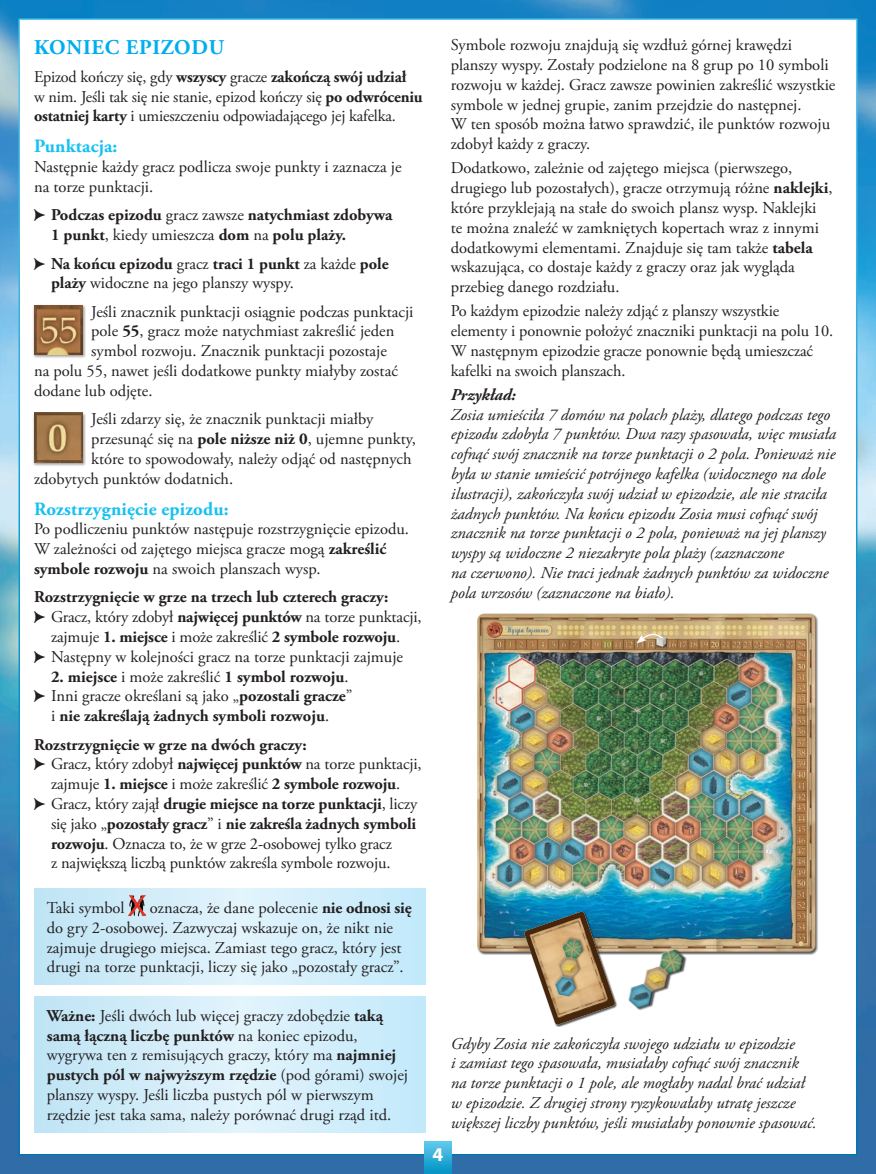
<style>
.page{position:relative;width:876px;height:1174px;background:#fff}
.page>*{position:absolute;margin:0;border:0;box-sizing:border-box;transform-origin:0 0}
.Heading_1{font:700 21px "Adobe Garamond Pro";letter-spacing:.04em;color:#00aeef}
.Page_numbers{font:700 19.5px "Myriad Pro";color:#fff}
.Heading_2{font:700 18.75px "Adobe Garamond Pro";letter-spacing:.01em;color:#15c0f2}
.Body{font:16.5px/19.8px "Adobe Garamond Pro";color:#231f20}
.Body_Example{font:italic 16.5px/19.8px "Adobe Garamond Pro";color:#231f20}
.Heading_3{font:700 16.5px/19.8px "Adobe Garamond Pro";color:#231f20}
.Heading_3-2{font:italic 700 16.5px "Adobe Garamond Pro";color:#231f20}
.s1{font-weight:700}
.s2{font-family:"Pointers";font-weight:400}
.s3{font-weight:400}
.s4{font-family:"Pointers"}
</style>
<div class="page">
<img style="left:0;top:0;width:876px;height:1174px">
<div style="left:19px;top:19px;width:838px;height:1136px;background:#fff;border:3px solid #fff"></div>
<svg style="left:424px;top:1141px;width:27px;height:33px"></svg>
<svg style="left:34px;top:888px;width:391px;height:96px;background:#d1ecf9"></svg>
<img style="left:129px;top:894px;width:17px;height:22px">
<svg style="left:34px;top:996px;width:391px;height:136px;background:#d1ecf9"></svg>
<img style="left:477px;top:614px;width:338px;height:337px">
<svg style="left:636px;top:629px;width:27px;height:14px"></svg>
<div style="left:524px;top:911px;width:93px;height:116px;background:#231f20;opacity:.75"></div>
<img style="left:524px;top:911px;width:91px;height:114px">
<img style="left:616px;top:936px;width:81px;height:84px">
<img style="left:622px;top:942px;width:70px;height:73px">
<div style="left:32px;top:304px;width:54px;height:55px;background:#231f20;opacity:.45"></div>
<img style="left:34px;top:305px;width:49px;height:50px">
<div style="left:32px;top:412px;width:54px;height:54px;background:#231f20;opacity:.45"></div>
<img style="left:34px;top:413px;width:49px;height:49px">
<p class="Heading_1" style="left:34px;top:35px;width:192px">KONIEC EPIZODU</p>
<p class="Body" style="left:34px;top:67px;width:390px">Epizod kończy się, gdy <span class="s1">wszyscy</span> gracze <span class="s1">zakończą swój udział<br></span>w nim. Jeśli tak się nie stanie, epizod kończy się <span class="s1">po odwróceniu ostatniej karty</span> i umieszczeniu odpowiadającego jej kafelka.</p>
<p class="Heading_2" style="left:34px;top:136px;width:85px">Punktacja:</p>
<p class="Body" style="left:34px;top:158px;width:369px">Następnie każdy gracz podlicza swoje punkty i zaznacza je na torze punktacji.</p>
<p class="Heading_3" style="left:51px;top:205px;width:343px;text-indent:-17px"><span class="s2">C</span> Podczas epizodu <span class="s3">gracz zawsze</span> natychmiast zdobywa<br>1 punkt<span class="s3">, kiedy umieszcza</span> dom <span class="s3">na</span> polu plaży.</p>
<p class="Body" style="left:51px;top:254px;width:339px;text-indent:-17px"><span class="s4">C</span> <span class="s1">Na końcu epizodu</span> gracz <span class="s1">traci 1 punkt</span> za każde <span class="s1">pole plaży</span> widoczne na jego planszy wyspy.</p>
<p class="Body" style="left:91px;top:302px;width:324px">Jeśli znacznik punktacji osiągnie podczas punktacji</p>
<p class="Body" style="left:91px;top:322px;width:305px">pole <span class="s1">55</span>, gracz może natychmiast zakreślić jeden</p>
<p class="Body" style="left:91px;top:342px;width:297px">symbol rozwoju. Znacznik punktacji pozostaje</p>
<p class="Body" style="left:34px;top:361px;width:365px">na polu 55, nawet jeśli dodatkowe punkty miałyby zostać</p>
<p class="Body" style="left:34px;top:381px;width:120px">dodane lub odjęte.</p>
<p class="Body" style="left:91px;top:409px;width:284px">Jeśli zdarzy się, że znacznik punktacji miałby</p>
<p class="Body" style="left:91px;top:429px;width:326px">przesunąć się na <span class="s1">pole niższe niż 0</span>, ujemne punkty,</p>
<p class="Body" style="left:91px;top:449px;width:322px">które to spowodowały, należy odjąć od następnych</p>
<p class="Body" style="left:34px;top:469px;width:201px">zdobytych punktów dodatnich.</p>
<p class="Heading_2" style="left:34px;top:498px;width:196px">Rozstrzygnięcie epizodu:</p>
<p class="Body" style="left:34px;top:520px;width:376px">Po podliczeniu punktów następuje rozstrzygnięcie epizodu.<br>W zależności od zajętego miejsca gracze mogą <span class="s1">zakreślić symbole rozwoju</span> na swoich planszach wysp.</p>
<p class="Heading_3" style="left:34px;top:587px;width:356px">Rozstrzygnięcie w grze na trzech lub czterech graczy:</p>
<p class="Body" style="left:34px;top:607px;width:389px;text-align:center"><span class="s4">C</span> Gracz, który zdobył <span class="s1">najwięcej punktów</span> na torze punktacji, zajmuje <span class="s1">1. miejsce</span> i może zakreślić <span class="s1">2 symbole rozwoju</span>.</p>
<p class="Body" style="left:34px;top:647px;width:371px"><span class="s4">C</span> Następny w kolejności gracz na torze punktacji zajmuje</p>
<p class="Heading_3" style="left:51px;top:667px;width:299px">2. miejsce <span class="s3">i może zakreślić</span> 1 symbol rozwoju<span class="s3">.</span></p>
<p class="Heading_3" style="left:34px;top:686px;width:320px;text-align:center"><span class="s2">C</span> <span class="s3">Inni gracze określani są jako „</span>pozostali gracze<span class="s3">” i</span> nie zakreślają żadnych symboli rozwoju<span class="s3">.</span></p>
<p class="Heading_3" style="left:34px;top:734px;width:274px">Rozstrzygnięcie w grze na dwóch graczy:</p>
<p class="Body" style="left:34px;top:755px;width:389px;text-align:center"><span class="s4">C</span> Gracz, który zdobył <span class="s1">najwięcej punktów</span> na torze punktacji, zajmuje <span class="s1">1. miejsce</span> i może zakreślić <span class="s1">2 symbole rozwoju</span>.</p>
<p class="Body" style="left:51px;top:794px;width:368px;text-indent:-17px"><span class="s4">C</span> Gracz, który zajął <span class="s1">drugie miejsce na torze punktacji</span>, liczy się jako „<span class="s1">pozostały gracz</span>” i <span class="s1">nie zakreśla żadnych symboli rozwoju</span>. Oznacza to, że w grze 2-osobowej tylko gracz<br>z największą liczbą punktów zakreśla symbole rozwoju.</p>
<p class="Body" style="left:47px;top:898px;width:79px">Taki symbol</p>
<p class="Body" style="left:47px;top:898px;width:366px;text-indent:103px">oznacza, że dane polecenie <span class="s1">nie odnosi się </span>do gry 2-osobowej. Zazwyczaj wskazuje on, że nikt nie zajmuje drugiego miejsca. Zamiast tego gracz, który jest drugi na torze punktacji, liczy się jako „pozostały gracz”.</p>
<p class="Body" style="left:47px;top:1006px;width:363px"><span class="s1">Ważne:</span> Jeśli dwóch lub więcej graczy zdobędzie <span class="s1">taką samą łączną liczbę punktów</span> na koniec epizodu, wygrywa ten z remisujących graczy, który ma <span class="s1">najmniej pustych pól w najwyższym rzędzie</span> (pod górami) swojej planszy wyspy. Jeśli liczba pustych pól w pierwszym rzędzie jest taka sama, należy porównać drugi rząd itd.</p>
<p class="Body" style="left:451px;top:36px;width:386px">Symbole rozwoju znajdują się wzdłuż górnej krawędzi planszy wyspy. Zostały podzielone na 8 grup po 10 symboli rozwoju w każdej. Gracz zawsze powinien zakreślić wszystkie symbole w jednej grupie, zanim przejdzie do następnej.<br>W ten sposób można łatwo sprawdzić, ile punktów rozwoju zdobył każdy z graczy.</p>
<p class="Body" style="left:451px;top:159px;width:383px">Dodatkowo, zależnie od zajętego miejsca (pierwszego, drugiego lub pozostałych), gracze otrzymują różne <span class="s1">naklejki</span>, które przyklejają na stałe do swoich plansz wysp. Naklejki<br>te można znaleźć w zamkniętych kopertach wraz z innymi dodatkowymi elementami. Znajduje się tam także <span class="s1">tabela </span>wskazująca, co dostaje każdy z graczy oraz jak wygląda przebieg danego rozdziału.</p>
<p class="Body" style="left:451px;top:302px;width:384px">Po każdym epizodzie należy zdjąć z planszy wszystkie elementy i ponownie położyć znaczniki punktacji na polu 10.<br>W następnym epizodzie gracze ponownie będą umieszczać kafelki na swoich planszach.</p>
<p class="Heading_3-2" style="left:451px;top:385px;width:67px">Przykład:</p>
<p class="Body_Example" style="left:451px;top:405px;width:387px">Zosia umieściła 7 domów na polach plaży, dlatego podczas tego epizodu zdobyła 7 punktów. Dwa razy spasowała, więc musiała cofnąć swój znacznik na torze punktacji o 2 pola. Ponieważ nie była w stanie umieścić potrójnego kafelka (widocznego na dole ilustracji), zakończyła swój udział w epizodzie, ale nie straciła żadnych punktów. Na końcu epizodu Zosia musi cofnąć swój znacznik na torze punktacji o 2 pola, ponieważ na jej planszy wyspy są widoczne 2 niezakryte pola plaży (zaznaczone<br>na czerwono). Nie traci jednak żadnych punktów za widoczne pola wrzosów (zaznaczone na biało).</p>
<p class="Page_numbers" style="left:433px;top:1141px;width:12px">4</p>
<p class="Body_Example" style="left:451px;top:1034px;width:367px">Gdyby Zosia nie zakończyła swojego udziału w epizodzie<br>i zamiast tego spasowała, musiałaby cofnąć swój znacznik na torze punktacji o 1 pole, ale mogłaby nadal brać udział w epizodzie. Z drugiej strony ryzykowałaby utratę jeszcze większej liczby punktów, jeśli musiałaby ponownie spasować.</p>
</div>
